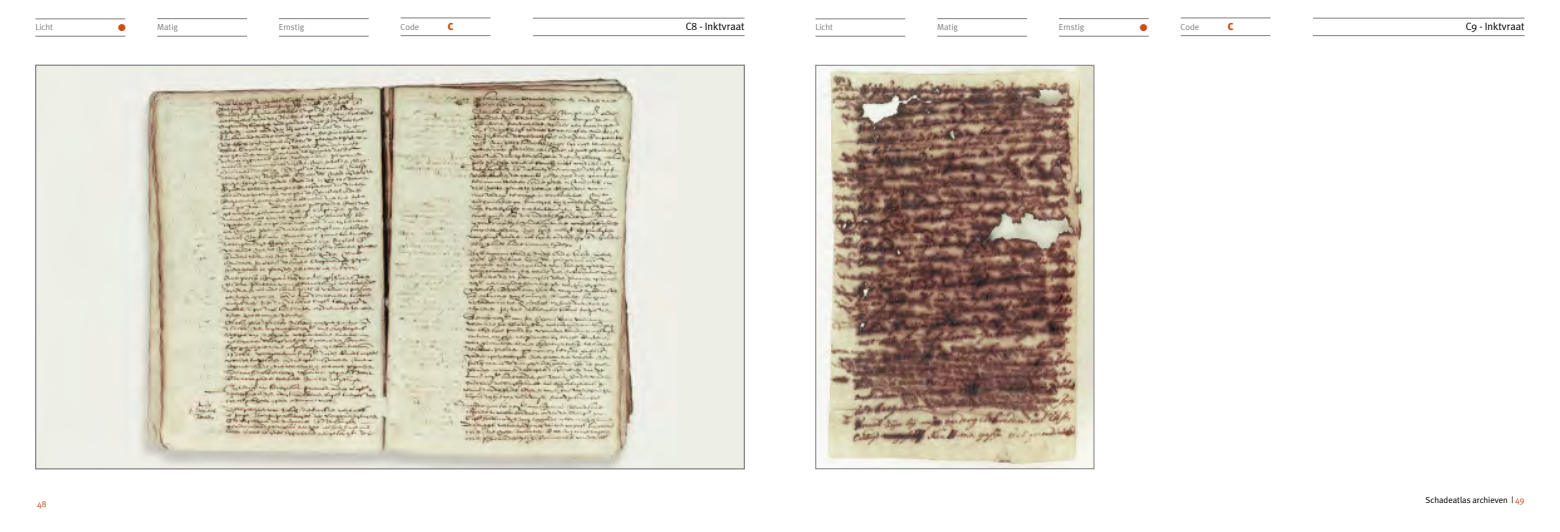
<style>
.page{position:relative;width:1560px;height:532px;background:#fff}
.page>*{position:absolute;margin:0;border:0;box-sizing:border-box;transform-origin:0 0}
.t1{font:10.62px "Meta Plus Normal";color:#000}
.t2{font:900 10px "Meta Plus";color:#cd4d17}
.t3{font:10px "European Pi Three";color:#fff}
.t4{font:10px "European Pi Three";color:#cd4d17}
.t5{font:8.75px "Meta Plus Normal";color:#808080}
.t6{font:8.75px "Meta Plus Normal";color:#000}
.t7{font:8.75px "Meta Plus Normal";color:#cd4d17}
.s1{color:#cd4d17}
</style>
<div class="page">
<hr style="left:815px;top:19px;width:90px;height:1px;background:#808080">
<hr style="left:815px;top:36px;width:90px;height:1px;background:#808080">
<hr style="left:937px;top:18px;width:89px;height:1px;background:#808080">
<hr style="left:937px;top:36px;width:89px;height:1px;background:#808080">
<hr style="left:1058px;top:18px;width:90px;height:1px;background:#808080">
<hr style="left:1058px;top:36px;width:90px;height:1px;background:#808080">
<hr style="left:1180px;top:18px;width:90px;height:1px;background:#808080">
<hr style="left:1180px;top:35px;width:90px;height:1px;background:#808080">
<hr style="left:1312px;top:18px;width:212px;height:1px;background:#808080">
<hr style="left:1312px;top:35px;width:212px;height:1px;background:#808080">
<hr style="left:35px;top:19px;width:90px;height:1px;background:#808080">
<hr style="left:35px;top:36px;width:90px;height:1px;background:#808080">
<hr style="left:157px;top:18px;width:90px;height:1px;background:#808080">
<hr style="left:157px;top:36px;width:90px;height:1px;background:#808080">
<hr style="left:279px;top:18px;width:90px;height:1px;background:#808080">
<hr style="left:279px;top:36px;width:90px;height:1px;background:#808080">
<hr style="left:400px;top:18px;width:90px;height:1px;background:#808080">
<hr style="left:400px;top:35px;width:90px;height:1px;background:#808080">
<hr style="left:533px;top:18px;width:211px;height:1px;background:#808080">
<hr style="left:533px;top:35px;width:211px;height:1px;background:#808080">
<img style="left:37px;top:67px;width:705px;height:400px">
<img style="left:817px;top:67px;width:275px;height:400px">
<div style="left:815px;top:65px;width:279px;height:404px;border:1px solid #808080"></div>
<p class="t5" style="left:35px;top:22px;width:19px">Licht</p>
<p class="t3" style="left:118px;top:21px;width:10px">-</p>
<p class="t5" style="left:157px;top:22px;width:22px">Matig</p>
<p class="t5" style="left:279px;top:22px;width:27px">Ernstig</p>
<p class="t5" style="left:400px;top:22px;width:20px">Code</p>
<p class="t2" style="left:448px;top:21px;width:7px">C</p>
<p class="t1" style="left:685px;top:20px;width:60px">C8 - Inktvraat</p>
<p class="t4" style="left:1139px;top:21px;width:10px">-</p>
<p class="t2" style="left:1227px;top:21px;width:7px">C</p>
<p class="t5" style="left:815px;top:22px;width:19px">Licht</p>
<p class="t5" style="left:937px;top:22px;width:22px">Matig</p>
<p class="t5" style="left:1058px;top:22px;width:27px">Ernstig</p>
<p class="t5" style="left:1180px;top:22px;width:20px">Code</p>
<p class="t1" style="left:1465px;top:20px;width:60px">C9 - Inktvraat</p>
<p class="t7" style="left:37px;top:498px;width:11px">48</p>
<p class="t6" style="left:1425px;top:494px;width:100px">Schadeatlas archieven | <span class="s1">49</span></p>
</div>
